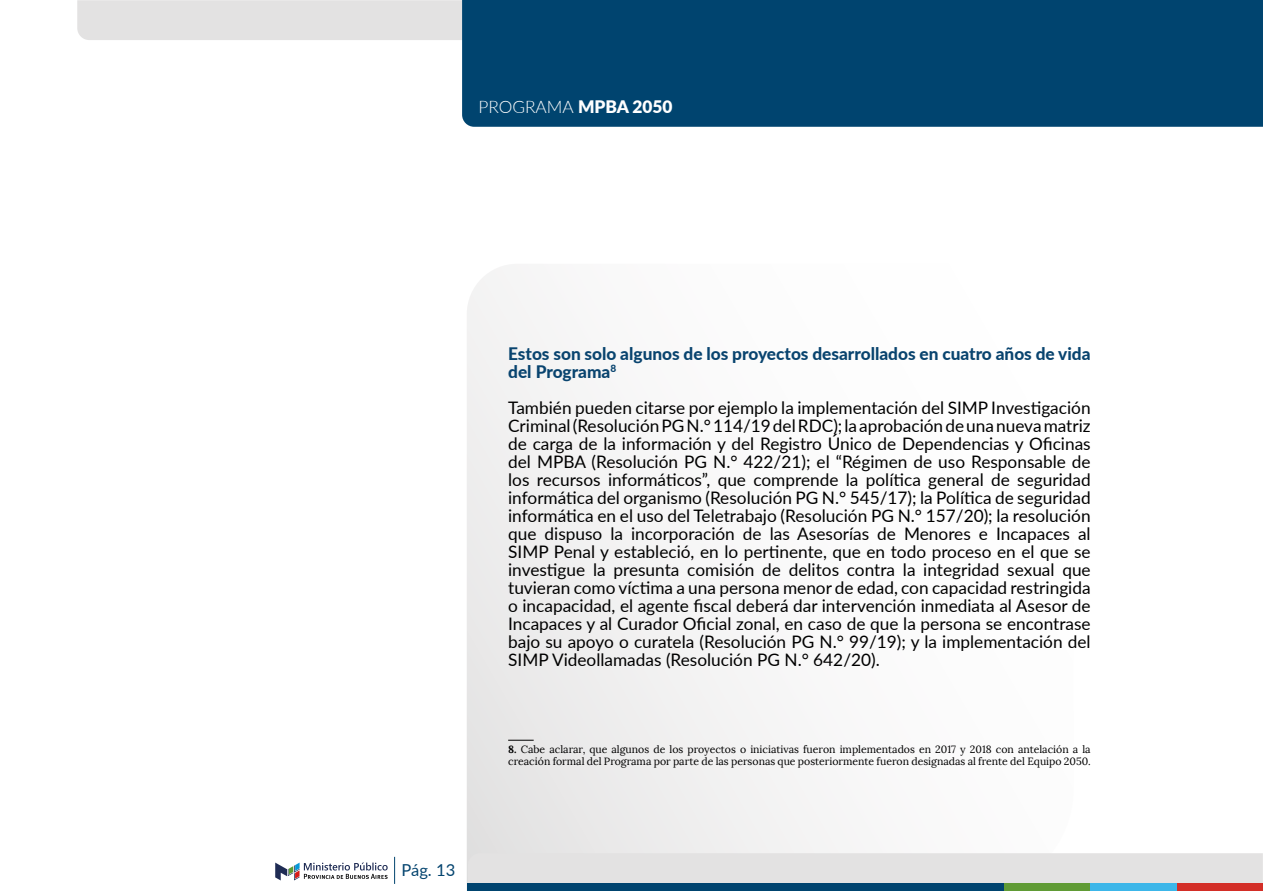
<style>
.page{position:relative;width:1263px;height:893px;background:#fff}
.page>*{position:absolute;margin:0;border:0;box-sizing:border-box;transform-origin:0 0}
.t1{font:17.25px/18px "Lato";color:#000;text-align:justify}
.t2{font:800 17.25px/18px "Lato";color:#09446f}
.t3{font:300 17.25px "Lato";color:#fff}
.t4{font:16.5px "Lato";color:#04446f}
.t5{font:10.5px/12.6px "Lora";color:#000}
.s1{font-weight:900}
.s2{font-weight:700}
</style>
<div class="page">
<svg style="left:275px;top:862px;width:113px;height:18px"></svg>
<svg style="left:394px;top:857px;width:1px;height:27px"></svg>
<svg style="left:467px;top:267px;width:372px;height:624px"></svg>
<div style="left:77px;top:0;width:385px;height:40px;background:#e3e2e2"></div>
<div style="left:462px;top:0;width:801px;height:127px;background:#00446f"></div>
<div style="left:468px;top:853px;width:795px;height:31px;background:#e3e2e2"></div>
<div style="left:1003px;top:884px;width:87px;height:7px;background:#609b35"></div>
<div style="left:1090px;top:884px;width:87px;height:7px;background:#3cb6e9"></div>
<div style="left:1177px;top:884px;width:86px;height:7px;background:#d32e27"></div>
<div style="left:468px;top:884px;width:536px;height:7px;background:#00446f"></div>
<svg style="left:508px;top:740px;width:26px;height:1px"></svg>
<p class="t3" style="left:478px;top:94px;width:196px">PROGRAMA <span class="s1">MPBA 2050</span></p>
<p class="t4" style="left:402px;top:858px;width:55px">Pág. 13</p>
<p class="t2" style="left:508px;top:344px;width:584px">Estos son solo algunos de los proyectos desarrollados en cuatro años de vida del Programa<sup>8</sup></p>
<p class="t1" style="left:508px;top:398px;width:584px">También pueden citarse por ejemplo la implementación del SIMP Investigación Criminal (Resolución PG N.° 114/19 del RDC); la aprobación de una nueva matriz de carga de la información y del Registro Único de Dependencias y Oficinas del MPBA (Resolución PG N.° 422/21); el “Régimen de uso Responsable de los recursos informáticos”, que comprende la política general de seguridad informática del organismo (Resolución PG N.° 545/17); la Política de seguridad informática en el uso del Teletrabajo (Resolución PG N.° 157/20); la resolución que dispuso la incorporación de las Asesorías de Menores e Incapaces al SIMP Penal y estableció, en lo pertinente, que en todo proceso en el que se investigue la presunta comisión de delitos contra la integridad sexual que tuvieran como víctima a una persona menor de edad, con capacidad restringida o incapacidad, el agente fiscal deberá dar intervención inmediata al Asesor de Incapaces y al Curador Oficial zonal, en caso de que la persona se encontrase bajo su apoyo o curatela (Resolución PG N.° 99/19); y la implementación del SIMP Videollamadas (Resolución PG N.° 642/20).</p>
<p class="t5" style="left:508px;top:743px;width:584px"><span class="s2">8.</span> Cabe aclarar, que algunos de los proyectos o iniciativas fueron implementados en 2017 y 2018 con antelación a la creación formal del Programa por parte de las personas que posteriormente fueron designadas al frente del Equipo 2050.</p>
</div>
